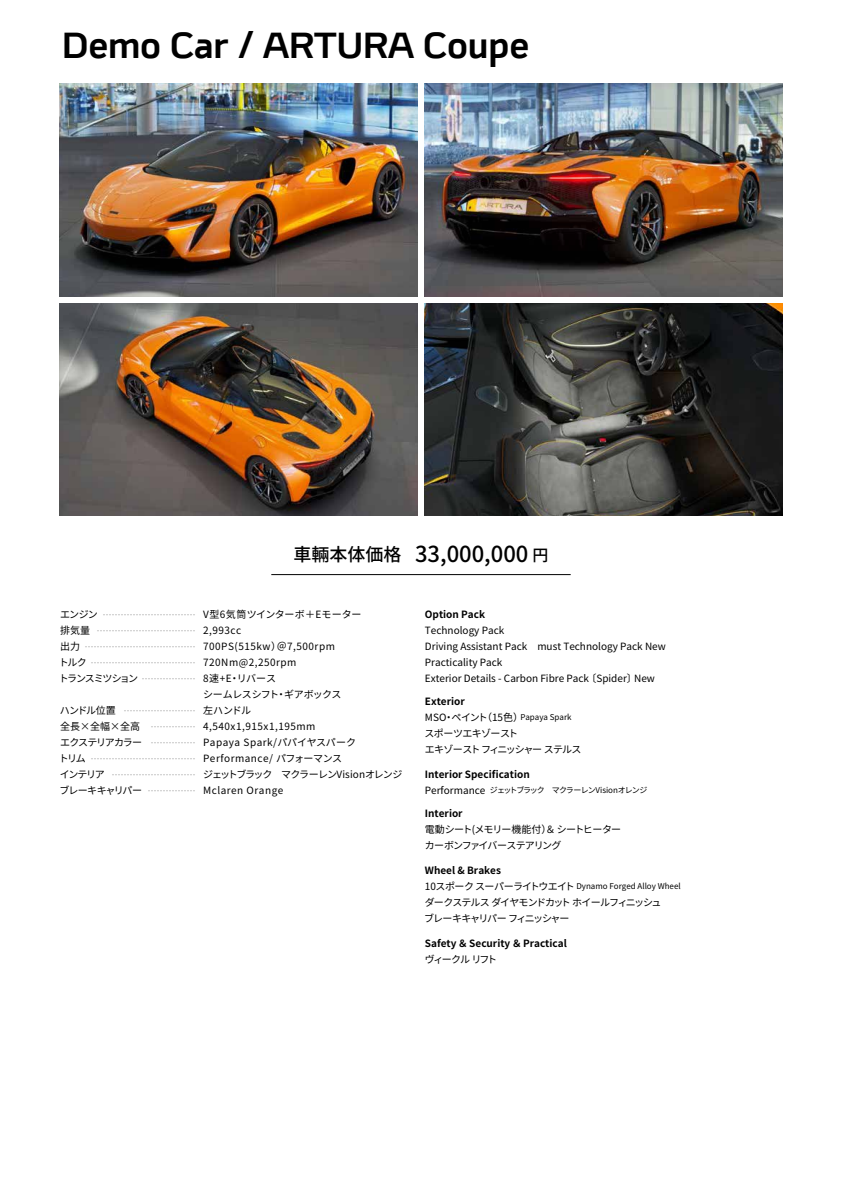
<style>
.page{position:relative;width:842px;height:1191px;background:#fff}
.page>*{position:absolute;margin:0;border:0;box-sizing:border-box;transform-origin:0 0}
.t1{font:700 36px "Mc Laren Bespoke";color:#000}
.t2{font:500 22px "Noto Sans CJ Kjp";color:#000}
.t3{font:10px/16px "Noto Sans CJ Kjp";letter-spacing:.05em;color:#000}
.t4{font:10px/16px "Noto Sans CJ Kjp";color:#000}
.t5{font:700 10px "Noto Sans CJ Kjp";color:#000}
.t6{font:10px/16px "Noto Sans CJ Kjp";letter-spacing:-.065em;color:#000}
.t7{font:10px/16px "Noto Sans CJ Kjp";letter-spacing:-.115em;color:#000}
.t8{font:10px/16px "Noto Sans CJ Kjp";letter-spacing:-.11em;color:#000}
.t9{font:10px/16px "Noto Sans CJ Kjp";letter-spacing:-.085em;color:#000}
.t10{font:10px/16px "Noto Sans CJ Kjp";letter-spacing:-.095em;color:#000}
.t11{font:10px "Noto Sans CJ Kjp";letter-spacing:-.15em;color:#000}
.t12{font:8px "Noto Sans CJ Kjp";color:#000}
.t13{font:8px "Noto Sans CJ Kjp";letter-spacing:-.095em;color:#000}
.t14{font:6px "Noto Sans CJ Kjp";color:#acacac}
.s1{font-size:18px}
.s2{font-size:16px}
.s3{font-family:"Koz Go Pr 6 N"}
.s4{font-weight:700}
.s5{font-size:8px}
.s6{font-size:10px}
</style>
<div class="page">
<img style="left:60px;top:84px;width:358px;height:212px">
<img style="left:424px;top:84px;width:358px;height:212px">
<img style="left:60px;top:303px;width:358px;height:213px">
<img style="left:424px;top:303px;width:358px;height:213px">
<hr style="left:271px;top:574px;width:300px;height:1px;background:#000">
<h1 class="t1" style="left:62px;top:23px;width:469px">Demo Car / ARTURA Coupe</h1>
<h2 class="t2" style="left:293px;top:542px;width:256px"><span class="s1">車輛本体価格</span> 33,000,000 <span class="s2">円</span></h2>
<h3 class="t10" style="left:59px;top:606px;width:81px">エンジン<br>排気量<br>出力<br>トルク<br>トランスミツション</h3>
<h3 class="t8" style="left:59px;top:702px;width:85px">ハンドル位置<br>全長<span class="s3">×</span>全幅<span class="s3">×</span>全高エクステリアカラートリム<br>インテリア<br>ブレーキキャリパー</h3>
<p class="t14" style="left:101px;top:611px;width:97px">・・・・・・・・・・・・・・・・・・・・・・・・・・・・・・・</p>
<p class="t14" style="left:95px;top:627px;width:103px">・・・・・・・・・・・・・・・・・・・・・・・・・・・・・・・・・</p>
<p class="t14" style="left:83px;top:643px;width:115px">・・・・・・・・・・・・・・・・・・・・・・・・・・・・・・・・・・・・・</p>
<p class="t14" style="left:89px;top:659px;width:109px">・・・・・・・・・・・・・・・・・・・・・・・・・・・・・・・・・・・</p>
<p class="t14" style="left:140px;top:675px;width:58px">・・・・・・・・・・・・・・・・・・</p>
<p class="t14" style="left:122px;top:707px;width:76px">・・・・・・・・・・・・・・・・・・・・・・・・</p>
<p class="t14" style="left:149px;top:723px;width:49px">・・・・・・・・・・・・・・・</p>
<p class="t14" style="left:149px;top:739px;width:49px">・・・・・・・・・・・・・・・</p>
<p class="t14" style="left:89px;top:755px;width:109px">・・・・・・・・・・・・・・・・・・・・・・・・・・・・・・・・・・・</p>
<p class="t14" style="left:110px;top:771px;width:88px">・・・・・・・・・・・・・・・・・・・・・・・・・・・・</p>
<p class="t14" style="left:146px;top:787px;width:52px">・・・・・・・・・・・・・・・・</p>
<h3 class="t3" style="left:203px;top:606px;width:201px">V型6気筒ツインターボ＋Eモーター<br>2,993cc<br>700PS(515kw）＠7,500rpm<br>720Nm@2,250rpm<br>8速+E・リバース<br>シームレスシフト・ギアボックス<br>左ハンドル<br>4,540x1,915x1,195mm<br>Papaya Spark/パパイヤスパーク<br>Performance/ パフォーマンス<br>ジェットブラック　マクラーレンVisionオレンジ<br>Mclaren Orange</h3>
<h3 class="t5" style="left:425px;top:608px;width:62px">Option Pack</h3>
<h3 class="t4" style="left:425px;top:622px;width:242px">Technology Pack<br>Driving Assistant Pack　must Technology Pack New Practicality Pack<br>Exterior Details - Carbon Fibre Pack 〔Spider〕New</h3>
<h3 class="t6" style="left:424px;top:693px;width:158px"><span class="s4">Exterior<br></span>MSO・ペイント（15色）<span class="s5">Papaya Spark</span>スポーツエキゾースト<br>エキゾースト フィニッシャー ステルス</h3>
<h3 class="t5" style="left:425px;top:768px;width:106px">Interior Specification</h3>
<h3 class="t13" style="left:425px;top:785px;width:224px"><span class="s6">Performance</span> ジェットブラック　マクラーレンVisionオレンジ</h3>
<h3 class="t5" style="left:425px;top:808px;width:39px">Interior</h3>
<h3 class="t9" style="left:425px;top:822px;width:198px">電動シート(メモリー機能付）＆ シートヒーターカーボンファイバーステアリング</h3>
<h3 class="t5" style="left:425px;top:864px;width:78px">Wheel &amp; Brakes</h3>
<h3 class="t12" style="left:425px;top:881px;width:257px"><span class="s6">10スポーク スーパーライトウエイト</span> Dynamo Forged Alloy Wheel</h3>
<h3 class="t7" style="left:424px;top:894px;width:239px">ダークステルス ダイヤモンドカット ホイールフィニッシュブレーキキャリパー フィニッシャー</h3>
<h3 class="t5" style="left:425px;top:938px;width:143px">Safety ＆ Security ＆ Practical</h3>
<h3 class="t11" style="left:425px;top:954px;width:74px">ヴィークル リフト</h3>
</div>
